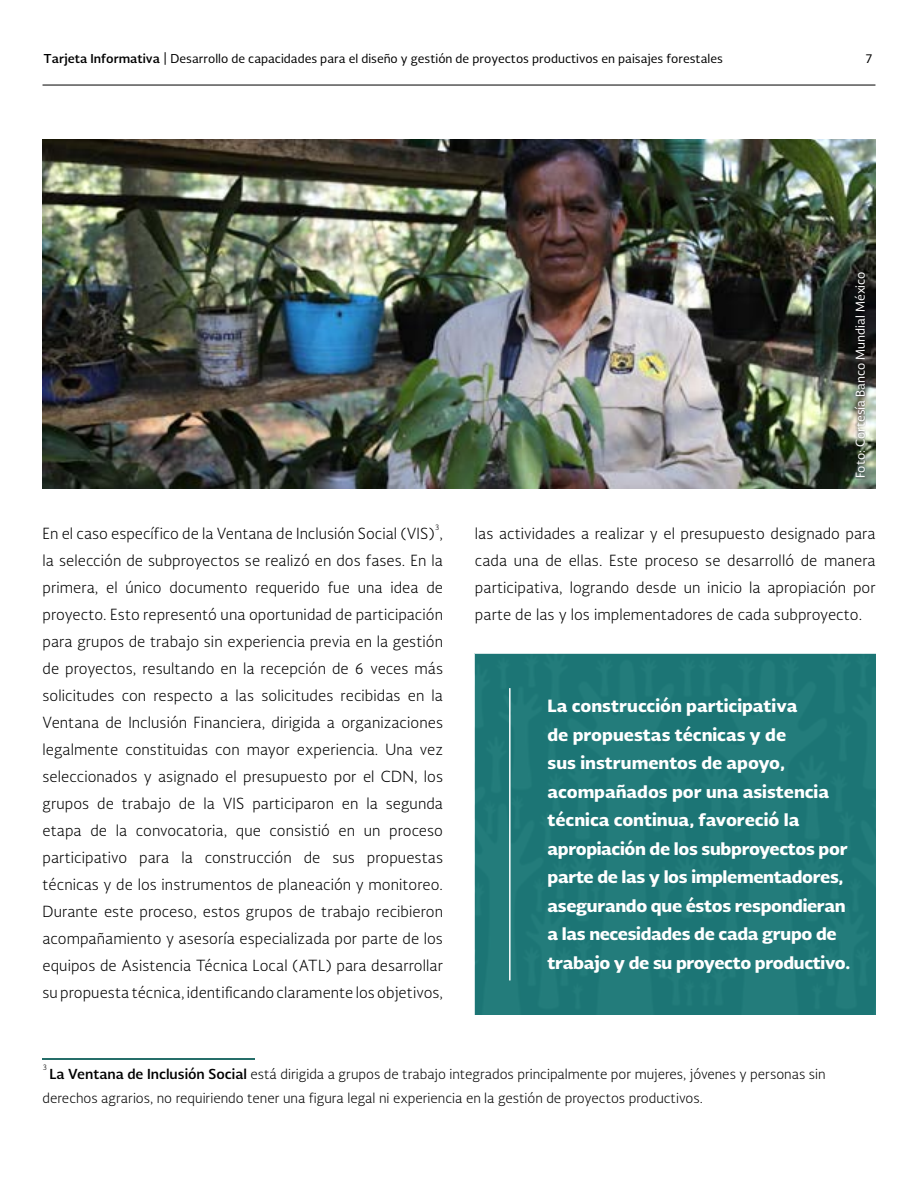
<style>
.page{position:relative;width:918px;height:1188px;background:#fff}
.page>*{position:absolute;margin:0;border:0;box-sizing:border-box;transform-origin:0 0}
.t1{font:900 16.5px/28.5px "Soberana Sans";letter-spacing:-.02em;color:#fff}
.t2{font:300 15px/27px "Soberana Sans";letter-spacing:.005em;color:#000;text-align:justify}
.t3{font:300 13.5px/24px "Soberana Sans";color:#000}
.t4{font:12px "Soberana Sans";color:#000}
.t5{font:12px "Soberana Sans";color:#fff}
.t6{font:300 7.5px "Soberana Sans";color:#000}
.s1{font-weight:700}
</style>
<div class="page">
<hr style="left:43px;top:85px;width:832px;height:1px;background:#000">
<img style="left:43px;top:139px;width:832px;height:350px">
<hr style="left:43px;top:1058px;width:212px;height:1px;background:#256e69">
<div style="left:475px;top:654px;width:401px;height:361px;background:#1e7776"></div>
<hr style="left:509px;top:688px;width:2px;height:292px;background:#fff">
<div style="left:853px;top:271px;width:13px;height:208px;background:#000;opacity:.75"></div>
<p class="t4" style="left:44px;top:50px;width:681px"><span class="s1">Tarjeta Informativa</span> | Desarrollo de capacidades para el diseño y gestión de proyectos productivos en paisajes forestales</p>
<p class="t4" style="left:865px;top:50px;width:9px">7</p>
<p class="t6" style="left:435px;top:522px;width:6px">3</p>
<p class="t2" style="left:43px;top:546px;width:402px">la selección de subproyectos se realizó en dos fases. En la primera, el único documento requerido fue una idea de proyecto. Esto representó una oportunidad de participación para grupos de trabajo sin experiencia previa en la gestión de proyectos, resultando en la recepción de 6 veces más solicitudes con respecto a las solicitudes recibidas en la Ventana de Inclusión Financiera, dirigida a organizaciones legalmente constituidas con mayor experiencia. Una vez seleccionados y asignado el presupuesto por el CDN, los grupos de trabajo de la VIS participaron en la segunda etapa de la convocatoria, que consistió en un proceso participativo para la construcción de sus propuestas técnicas y de los instrumentos de planeación y monitoreo.<br>Durante este proceso, estos grupos de trabajo recibieron acompañamiento y asesoría especializada por parte de los equipos de Asistencia Técnica Local (ATL) para desarrollar su propuesta técnica, identif icando claramente los objetivos,</p>
<p class="t2" style="left:43px;top:519px;width:402px">En el caso específ ico de la Ventana de Inclusión Social (VIS) ,</p>
<p class="t5" style="left:852px;top:478px;width:208px;rotate:-90deg">Foto: Cortesía Banco Mundial México</p>
<p class="t2" style="left:475px;top:519px;width:402px">las actividades a realizar y el presupuesto designado para cada una de ellas. Este proceso se desarrolló de manera participativa, logrando desde un inicio la apropiación por parte de las y los implementadores de cada subproyecto.</p>
<p class="t1" style="left:548px;top:691px;width:304px">La construcción participativa<br>de propuestas técnicas y de<br>sus instrumentos de apoyo, acompañados por una asistencia técnica continua, favoreció la apropiación de los subproyectos por parte de las y los implementadores, asegurando que éstos respondieran a las necesidades de cada grupo de trabajo y de su proyecto productivo.</p>
<p class="t6" style="left:43px;top:1062px;width:6px">3</p>
<p class="t3" style="left:43px;top:1062px;width:785px;text-indent:7px"><span class="s1">La Ventana de Inclusión Social</span> está dirigida a grupos de trabajo integrados principalmente por mujeres, jóvenes y personas sin derechos agrarios, no requiriendo tener una figura legal ni experiencia en la gestión de proyectos productivos.</p>
</div>
